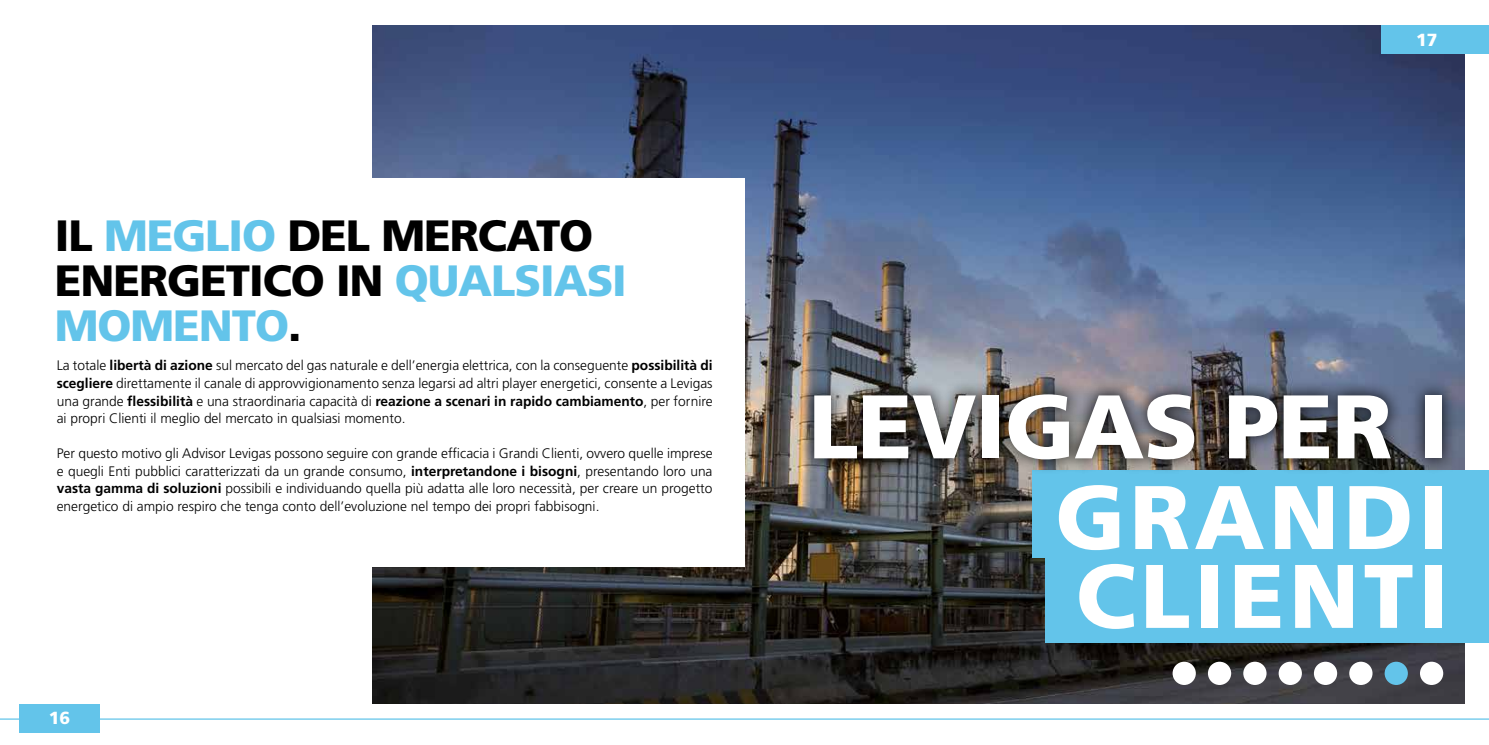
<style>
.page{position:relative;width:1489px;height:745px;background:#fff}
.page>*{position:absolute;margin:0;border:0;box-sizing:border-box;transform-origin:0 0}
.t1{font:900 90px/78.8px "Frutiger";letter-spacing:.05em;color:#fff}
.t2{font:900 90px "Frutiger";letter-spacing:-.01em;color:#fff}
.t3{font:900 43.75px/45px "Frutiger";letter-spacing:-.025em;color:#000}
.t4{font:900 17.5px "Frutiger";color:#fff}
.t5{font:300 13.75px/17.5px "Frutiger";color:#000;text-align:justify}
.s1{color:#63c4ea}
.s2{font-weight:700}
</style>
<div class="page">
<hr style="left:0;top:718px;width:1488px;height:1px;background:#63c4ea">
<img style="left:372px;top:25px;width:1091px;height:678px">
<div style="left:1380px;top:25px;width:108px;height:29px;background:#63c4ea"></div>
<div style="left:19px;top:703px;width:81px;height:29px;background:#63c4ea"></div>
<div style="left:26px;top:178px;width:718px;height:388px;background:#fff"></div>
<div style="left:1045px;top:555px;width:443px;height:87px;background:#63c4ea"></div>
<div style="left:1313px;top:661px;width:23px;height:23px;background:#fff;border-radius:50%"></div>
<div style="left:1349px;top:661px;width:23px;height:23px;background:#fff;border-radius:50%"></div>
<div style="left:1419px;top:661px;width:23px;height:23px;background:#fff;border-radius:50%"></div>
<div style="left:1384px;top:661px;width:23px;height:23px;background:#63c4ea;border-radius:50%"></div>
<div style="left:1032px;top:469px;width:456px;height:88px;background:#63c4ea"></div>
<div style="left:1172px;top:661px;width:23px;height:23px;background:#fff;border-radius:50%"></div>
<div style="left:1207px;top:661px;width:24px;height:23px;background:#fff;border-radius:50%"></div>
<div style="left:1278px;top:661px;width:23px;height:23px;background:#fff;border-radius:50%"></div>
<div style="left:1243px;top:661px;width:23px;height:23px;background:#fff;border-radius:50%"></div>
<div style="left:798px;top:379px;width:658px;height:95px;background:#000;opacity:.75"></div>
<h2 class="t3" style="left:55px;top:212px;width:573px">IL <span class="s1">MEGLIO</span> DEL MERCATO<br>ENERGETICO IN <span class="s1">QUALSIASI<br>MOMENTO</span>.</h2>
<p class="t5" style="left:57px;top:356px;width:657px">La totale <span class="s2">libertà di azione</span> sul mercato del gas naturale e dell’energia elettrica, con la conseguente <span class="s2">possibilità di scegliere</span> direttamente il canale di approvvigionamento senza legarsi ad altri player energetici, consente a Levigas una grande <span class="s2">flessibilità</span> e una straordinaria capacità di <span class="s2">reazione a scenari in rapido cambiamento</span>, per fornire ai propri Clienti il meglio del mercato in qualsiasi momento.</p>
<p class="t5" style="left:57px;top:444px;width:657px">Per questo motivo gli Advisor Levigas possono seguire con grande efficacia i Grandi Clienti, ovvero quelle imprese e quegli Enti pubblici caratterizzati da un grande consumo, <span class="s2">interpretandone i bisogni</span>, presentando loro una <span class="s2">vasta gamma di soluzioni</span> possibili e individuando quella più adatta alle loro necessità, per creare un progetto energetico di ampio respiro che tenga conto dell’evoluzione nel tempo dei propri fabbisogni.</p>
<p class="t4" style="left:49px;top:706px;width:23px">16</p>
<p class="t4" style="left:1415px;top:29px;width:23px">17</p>
<h1 class="t2" style="left:808px;top:372px;width:641px">LEVIGAS PER I</h1>
<h1 class="t1" style="left:1055px;top:476px;width:394px">GRANDI<br>CLIENTI</h1>
</div>
